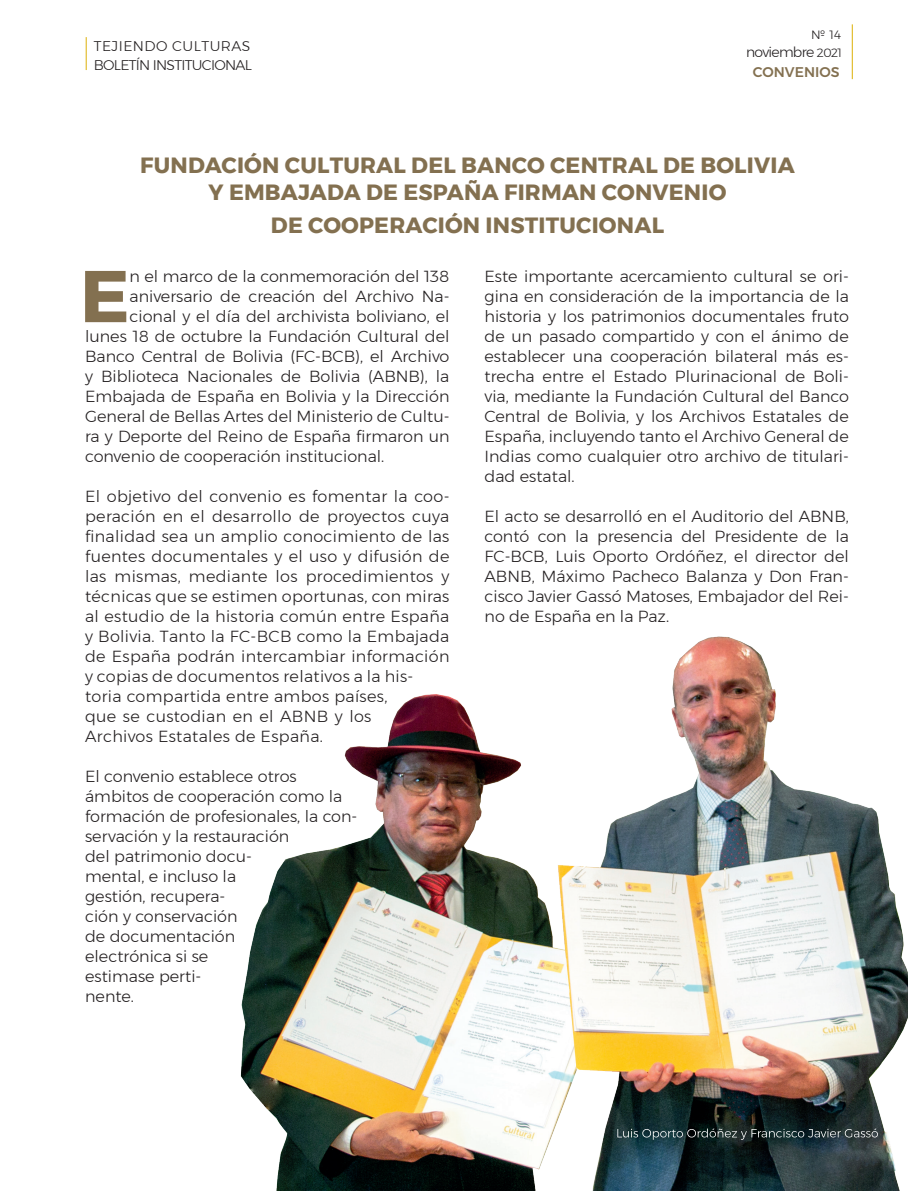
<style>
.page{position:relative;width:908px;height:1191px;background:#fff}
.page>*{position:absolute;margin:0;border:0;box-sizing:border-box;transform-origin:0 0}
.primera_linea{font:700 73px "Montserrat";color:#837050}
.título{font:700 22px/26.4px "Montserrat";letter-spacing:.01em;color:#837050;text-align:center}
.texto_corrido{font:300 16px/20px "Montserrat";letter-spacing:.02em;color:#231f20;text-align:justify}
.primera_linea-2{font:300 16px "Montserrat";color:#231f20}
.texto_corrido-2{font:300 16px/20px "Montserrat";color:#231f20}
.t1{font:300 14px/19.6px "Montserrat";letter-spacing:-.05em;color:#231f20;text-align:center}
.t2{font:300 14px "Montserrat";letter-spacing:.035em;color:#231f20}
.t3{font:300 12px "Montserrat";color:#231f20}
.s1{font-size:12px}
.s2{font-weight:500;color:#837050}
</style>
<div class="page">
<hr style="left:86px;top:37px;width:1px;height:33px;background:#ddb008">
<hr style="left:851px;top:24px;width:1px;height:55px;background:#ddb008">
<img style="left:240px;top:636px;width:667px;height:555px">
<svg style="left:617px;top:1128px;width:260px;height:11px;background:#3a4b4c"></svg>
<p class="t3" style="left:810px;top:26px;width:32px">№ 14</p>
<p class="t2" style="left:94px;top:35px;width:158px">TEJIENDO CULTURAS</p>
<p class="t1" style="left:94px;top:55px;width:160px">BOLETÍN INSTITUCIONAL</p>
<p class="t1" style="left:745px;top:42px;width:97px">noviembre <span class="s1">2021<br></span><span class="s2">CONVENIOS</span></p>
<p class="título" style="left:140px;top:152px;width:655px">FUNDACIÓN CULTURAL DEL BANCO CENTRAL DE BOLIVIA<br>Y EMBAJADA DE ESPAÑA FIRMAN CONVENIO</p>
<p class="título" style="left:271px;top:212px;width:394px">DE COOPERACIÓN INSTITUCIONAL</p>
<p class="primera_linea" style="left:80px;top:238px;width:51px">E</p>
<p class="primera_linea-2" style="left:129px;top:264px;width:321px">n el marco de la conmemoración del 138</p>
<p class="primera_linea-2" style="left:129px;top:284px;width:321px">aniversario de creación del Archivo Na-</p>
<p class="primera_linea-2" style="left:129px;top:304px;width:321px">cional y el día del archivista boliviano, el</p>
<p class="primera_linea-2" style="left:85px;top:324px;width:366px">lunes 18 de octubre la Fundación Cultural del</p>
<p class="primera_linea-2" style="left:85px;top:344px;width:365px">Banco Central de Bolivia (FC-BCB), el Archivo</p>
<p class="primera_linea-2" style="left:85px;top:364px;width:365px">y Biblioteca Nacionales de Bolivia (ABNB), la</p>
<p class="primera_linea-2" style="left:85px;top:384px;width:365px">Embajada de España en Bolivia y la Dirección</p>
<p class="primera_linea-2" style="left:85px;top:404px;width:366px">General de Bellas Artes del Ministerio de Cultu-</p>
<p class="primera_linea-2" style="left:85px;top:424px;width:365px">ra y Deporte del Reino de España firmaron un</p>
<p class="primera_linea-2" style="left:85px;top:444px;width:300px">convenio de cooperación institucional.</p>
<p class="texto_corrido" style="left:85px;top:486px;width:366px;text-align:left">El objetivo del convenio es fomentar la coo&shy;peración en el desarrollo de proyectos cuya finalidad sea un amplio conocimiento de las fuentes documentales y el uso y difusión de las mismas, mediante los procedimientos y técnicas que se estimen oportunas, con miras al estudio de la historia común entre España y Bolivia. Tanto la FC-BCB como la Embajada de España podrán intercambiar información y copias de documentos relativos a la his&shy;toria compartida entre ambos países,<br>que se custodian en el ABNB y los<br>Archivos Estatales de España.</p>
<p class="texto_corrido-2" style="left:85px;top:766px;width:274px">El convenio establece otros ámbitos de cooperación como la formación de profesionales, la con&shy;servación y la restauración<br>del patrimonio docu-<br>mental, e incluso la<br>gestión, recupera-<br>ción y conservación<br>de documentación<br>electrónica si se<br>estimase perti-<br>nente.</p>
<p class="texto_corrido" style="left:484px;top:266px;width:366px">Este importante acercamiento cultural se ori&shy;gina en consideración de la importancia de la historia y los patrimonios documentales fruto de un pasado compartido y con el ánimo de establecer una cooperación bilateral más es&shy;trecha entre el Estado Plurinacional de Boli&shy;via, mediante la Fundación Cultural del Banco Central de Bolivia, y los Archivos Estatales de España, incluyendo tanto el Archivo General de Indias como cualquier otro archivo de titulari&shy;dad estatal.</p>
<p class="texto_corrido" style="left:484px;top:506px;width:366px">El acto se desarrolló en el Auditorio del ABNB, contó con la presencia del Presidente de la FC-BCB, Luis Oporto Ordóñez, el director del ABNB, Máximo Pacheco Balanza y Don Fran&shy;cisco Javier Gassó Matoses, Embajador del Rei&shy;no de España en la Paz.</p>
</div>
